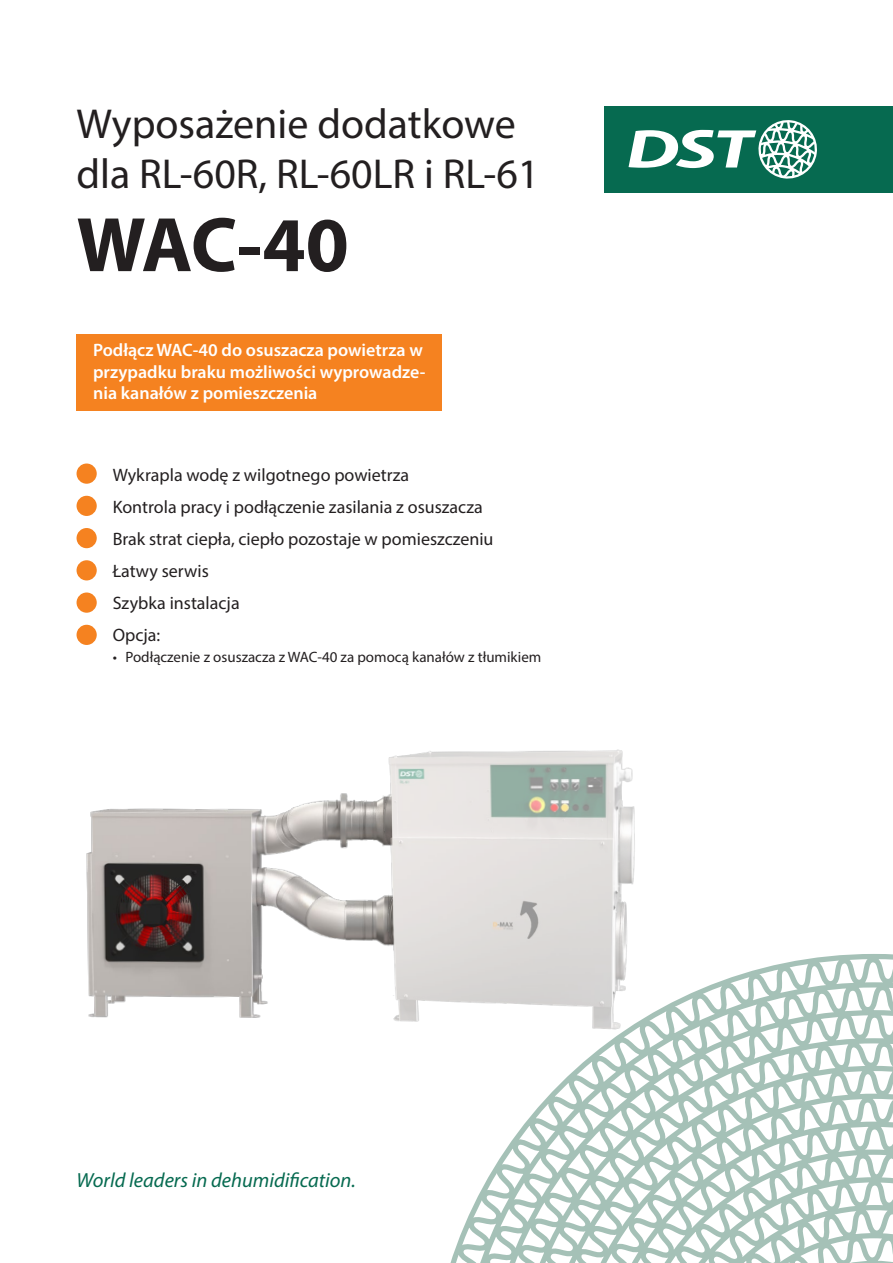
<style>
.page{position:relative;width:893px;height:1263px;background:#fff}
.page>*{position:absolute;margin:0;border:0;box-sizing:border-box;transform-origin:0 0}
.Model{font:700 78px "Myriad Pro";color:#231f20}
.Dehumidifier{font:42px/50.4px "Myriad Pro";color:#231f20}
.Slogan{font:italic 20.55px "Myriad Pro";color:#066a50}
.Information{font:18px "Myriad Pro";color:#231f20}
.Body_text{font:600 18px/21.6px "Myriad Pro";color:#fff}
.t1{font:15px "Myriad Pro";color:#231f20}
</style>
<div class="page">
<img style="left:86px;top:793px;width:296px;height:225px">
<div style="left:604px;top:106px;width:289px;height:86px;background:#066a50"></div>
<svg style="left:628px;top:120px;width:189px;height:59px"></svg>
<div style="left:77px;top:463px;width:20px;height:21px;background:#f58220;border-radius:50%"></div>
<div style="left:77px;top:496px;width:20px;height:20px;background:#f58220;border-radius:50%"></div>
<div style="left:77px;top:592px;width:20px;height:21px;background:#f58220;border-radius:50%"></div>
<div style="left:77px;top:528px;width:20px;height:20px;background:#f58220;border-radius:50%"></div>
<div style="left:77px;top:625px;width:20px;height:20px;background:#f58220;border-radius:50%"></div>
<svg style="left:450px;top:954px;width:443px;height:309px"></svg>
<div style="left:367px;top:996px;width:28px;height:63px;background:#fff"></div>
<img style="left:382px;top:749px;width:269px;height:309px">
<div style="left:77px;top:334px;width:365px;height:76px;background:#f58220"></div>
<div style="left:77px;top:560px;width:20px;height:20px;background:#f58220;border-radius:50%"></div>
<p class="Dehumidifier" style="left:77px;top:98px;width:464px">Wyposażenie dodatkowe dla RL-60R, RL-60LR i RL-61</p>
<p class="Model" style="left:77px;top:194px;width:274px">WAC-40</p>
<p class="Body_text" style="left:93px;top:339px;width:334px">Podłącz WAC-40 do osuszacza powietrza w przypadku braku możliwości wyprowadze&shy;nia kanałów z pomieszczenia</p>
<p class="Information" style="left:113px;top:464px;width:298px">Wykrapla wodę z wilgotnego powietrza</p>
<p class="Information" style="left:113px;top:496px;width:372px">Kontrola pracy i podłączenie zasilania z osuszacza</p>
<p class="Information" style="left:113px;top:528px;width:382px">Brak strat ciepła, ciepło pozostaje w pomieszczeniu</p>
<p class="Information" style="left:113px;top:560px;width:98px">Łatwy serwis</p>
<p class="Information" style="left:113px;top:592px;width:128px">Szybka instalacja</p>
<p class="Information" style="left:113px;top:624px;width:49px">Opcja:</p>
<p class="t1" style="left:113px;top:648px;width:430px">• Podłączenie z osuszacza z WAC-40 za pomocą kanałów z tłumikiem</p>
<p class="Slogan" style="left:77px;top:1167px;width:281px">World leaders in dehumidification.</p>
</div>
